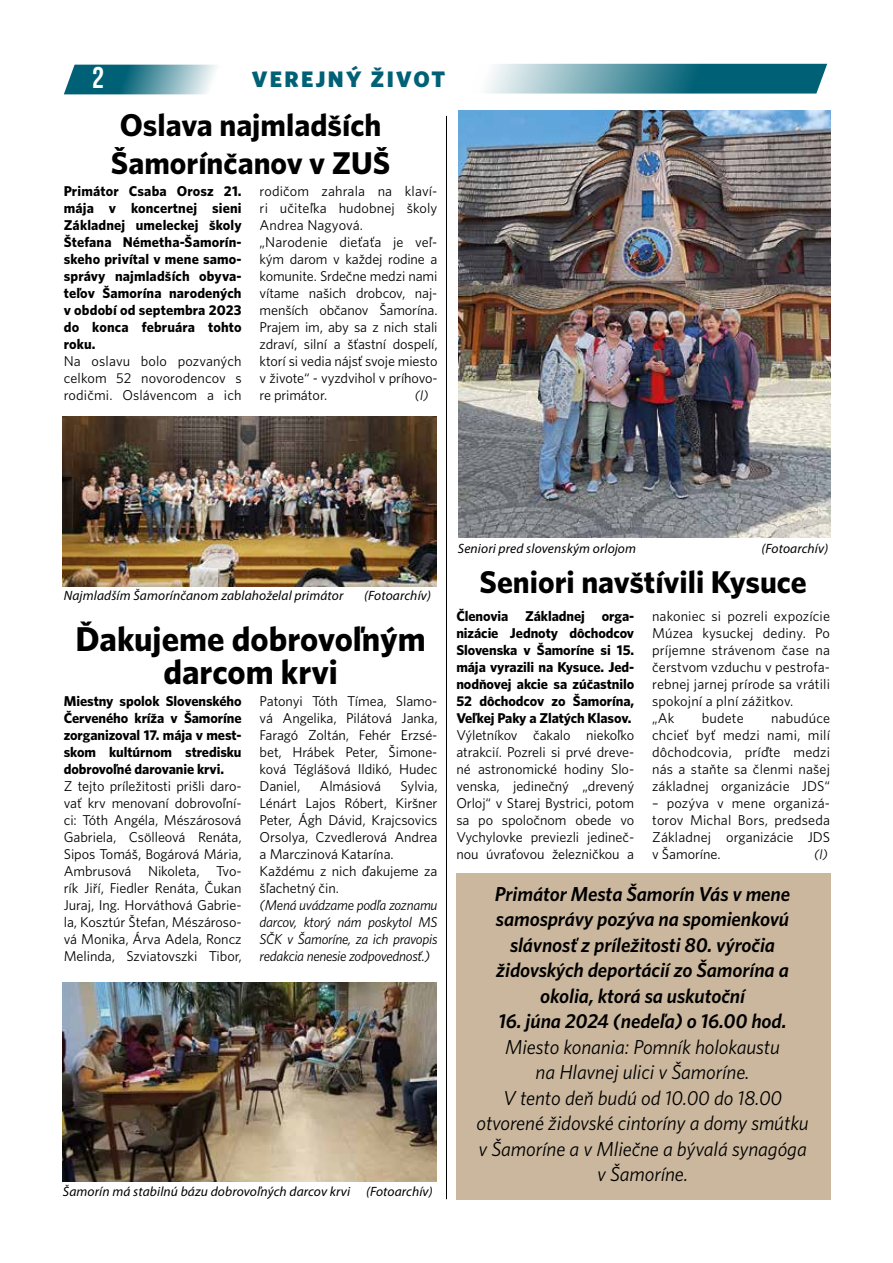
<style>
.page{position:relative;width:893px;height:1263px;background:#fff}
.page>*{position:absolute;margin:0;border:0;box-sizing:border-box;transform-origin:0 0}
.t1{font:34.5px/33px "Whitney CE Bold";color:#000;text-align:center}
.t2{font:31.5px/37.8px "Whitney CE Bold";color:#000}
.t3{font:30px "Bebas Neue";color:#fff}
.t4{font:22.5px "Whitney CE Black";letter-spacing:.1em;color:#006176}
.t5{font:italic 20.25px/25.5px "Whitney CE Semibold";letter-spacing:-.005em;color:#000;text-align:center}
.t6{font:italic 20.25px/25.5px "Whitney C Ebook";letter-spacing:-.005em;color:#000;text-align:center}
.t7{font:14.25px/17px "Whitney C Ebook";letter-spacing:-.005em;color:#000;text-align:justify}
.t8{font:14.25px/17px "Whitney CE Bold";letter-spacing:-.005em;color:#000;text-align:justify}
.t9{font:italic 14.25px/17px "Whitney C Ebook";letter-spacing:-.02em;color:#000;text-align:justify}
.t10{font:italic 13.5px "Myriad Pro";letter-spacing:.01em;color:#000}
.t11{font:italic 13.5px "Whitney C Ebook";color:#000}
</style>
<div class="page">
<svg style="left:64px;top:65px;width:153px;height:29px;background:#5797a4"></svg>
<svg style="left:486px;top:64px;width:341px;height:30px;background:#5394a2"></svg>
<img style="left:63px;top:417px;width:374px;height:170px">
<img style="left:458px;top:111px;width:372px;height:427px">
<img style="left:63px;top:982px;width:374px;height:199px">
<div style="left:456px;top:873px;width:374px;height:326px;background:#cab79d"></div>
<hr style="left:446px;top:116px;width:1px;height:1083px;background:#000">
<h3 class="t3" style="left:92px;top:61px;width:13px">2</h3>
<h3 class="t4" style="left:252px;top:65px;width:195px">VEREJNÝ ŽIVOT</h3>
<h2 class="t2" style="left:111px;top:105px;width:281px">Oslava najmladších<br>Šamorínčanov v ZUŠ</h2>
<p class="t8" style="left:64px;top:182px;width:179px">Primátor Csaba Orosz 21. mája v koncertnej sieni Základnej umeleckej školy Štefana Németha-Šamorín&shy;skeho privítal v mene samo&shy;správy najmladších obyva&shy;teľov Šamorína narodených v období od septembra 2023 do konca februára tohto roku.</p>
<p class="t7" style="left:64px;top:352px;width:179px">Na oslavu bolo pozvaných celkom 52 novorodencov s rodičmi. Oslávencom a ich</p>
<p class="t7" style="left:260px;top:182px;width:179px;text-align:left">rodičom zahrala na klaví&shy;ri učiteľka hudobnej školy<br>Andrea Nagyová.<br>„Narodenie dieťaťa je veľ&shy;kým darom v každej rodine a komunite. Srdečne medzi nami vítame našich drobcov, naj&shy;menších občanov Šamorína.<br>Prajem im, aby sa z nich stali zdraví, silní a šťastní dospelí, ktorí si vedia nájsť svoje miesto v živote“ - vyzdvihol v príhovo&shy;re primátor.</p>
<p class="t11" style="left:415px;top:387px;width:15px">(l)</p>
<p class="t10" style="left:64px;top:587px;width:281px">Najmladším Šamorínčanom zablahoželal primátor</p>
<p class="t10" style="left:364px;top:587px;width:68px">(Fotoarchív)</p>
<h1 class="t1" style="left:75px;top:622px;width:352px">Ďakujeme dobrovoľným darcom krvi</h1>
<p class="t8" style="left:64px;top:692px;width:179px">Miestny spolok Slovenského Červeného kríža v Šamoríne zorganizoval 17. mája v mest&shy;skom kultúrnom stredisku dobrovoľné darovanie krvi.</p>
<p class="t7" style="left:64px;top:777px;width:179px">Z tejto príležitosti prišli daro&shy;vať krv menovaní dobrovoľní&shy;ci: Tóth Angéla, Mészárosová Gabriela, Csölleová Renáta, Sipos Tomáš, Bogárová Mária, Ambrusová Nikoleta, Tvo&shy;rík Jiří, Fiedler Renáta, Čukan Juraj, Ing. Horváthová Gabrie&shy;la, Kosztúr Štefan, Mészároso&shy;vá Monika, Árva Adela, Roncz Melinda, Szviatovszki Tibor,</p>
<p class="t7" style="left:260px;top:692px;width:179px">Patonyi Tóth Tímea, Slamo&shy;vá Angelika, Pilátová Janka, Faragó Zoltán, Fehér Erzsé&shy;bet, Hrábek Peter, Šimone&shy;ková Téglášová Ildikó, Hudec Daniel,</p>
<p class="t7" style="left:260px;top:777px;width:179px;text-align:left;text-indent:141px">Sylvia,<br>Lénárt Lajos Róbert, Kiršner<br>Peter, Ágh Dávid, Krajcsovics<br>Orsolya, Czvedlerová Andrea a Marczinová Katarína.<br>Každému z nich ďakujeme za šľachetný čin.</p>
<p class="t9" style="left:260px;top:897px;width:179px">(Mená uvádzame podľa zoznamu darcov, ktorý nám poskytol MS SČK v Šamoríne, za ich pravopis redakcia nenesie zodpovednosť.)</p>
<p class="t7" style="left:320px;top:777px;width:63px">Almásiová</p>
<p class="t10" style="left:63px;top:1183px;width:371px">Šamorín má stabilnú bázu dobrovoľných darcov krvi (Fotoarchív)</p>
<p class="t10" style="left:458px;top:540px;width:180px">Seniori pred slovenským orlojom</p>
<p class="t10" style="left:761px;top:540px;width:68px">(Fotoarchív)</p>
<h2 class="t2" style="left:480px;top:563px;width:329px">Seniori navštívili Kysuce</h2>
<p class="t8" style="left:456px;top:607px;width:179px">Členovia Základnej orga&shy;nizácie Jednoty dôchodcov Slovenska v Šamoríne si 15. mája vyrazili na Kysuce. Jed&shy;nodňovej akcie sa zúčastnilo 52 dôchodcov zo Šamorína, Veľkej Paky a Zlatých Klasov.</p>
<p class="t7" style="left:456px;top:726px;width:179px">Výletníkov čakalo niekoľko atrakcií. Pozreli si prvé dreve&shy;né astronomické hodiny Slo&shy;venska, jedinečný „drevený Orloj“ v Starej Bystrici, potom sa po spoločnom obede vo Vychylovke previezli jedineč&shy;nou úvraťovou železničkou a</p>
<p class="t7" style="left:652px;top:607px;width:179px;text-align:left">nakoniec si pozreli expozície<br>Múzea kysuckej dediny. Po príjemne strávenom čase na čerstvom vzduchu v pestrofa&shy;rebnej jarnej prírode sa vrátili spokojní a plní zážitkov.<br>„Ak</p>
<p class="t7" style="left:652px;top:709px;width:179px;text-indent:119px">nabudúce chcieť byť medzi nami, milí dôchodcovia, príďte medzi nás a staňte sa členmi našej základnej organizácie JDS“</p>
<p class="t7" style="left:652px;top:794px;width:179px">– pozýva v mene organizá&shy;torov Michal Bors, predseda Základnej organizácie JDS v Šamoríne.</p>
<p class="t7" style="left:702px;top:709px;width:43px">budete</p>
<p class="t11" style="left:814px;top:847px;width:15px">(l)</p>
<h3 class="t5" style="left:495px;top:881px;width:297px">Primátor Mesta Šamorín Vás v mene samosprávy pozýva na spomienkovú slávnosť z príležitosti 80. výročia židovských deportácií zo Šamorína a okolia, ktorá sa uskutoční</h3>
<h3 class="t5" style="left:498px;top:1008px;width:290px">16. júna 2024 (nedeľa) o 16.00 hod.</h3>
<h3 class="t6" style="left:476px;top:1034px;width:334px">Miesto konania: Pomník holokaustu<br>na Hlavnej ulici v Šamoríne.<br>V tento deň budú od 10.00 do 18.00 otvorené židovské cintoríny a domy smútku v Šamoríne a v Mliečne a bývalá synagóga v Šamoríne.</h3>
</div>
